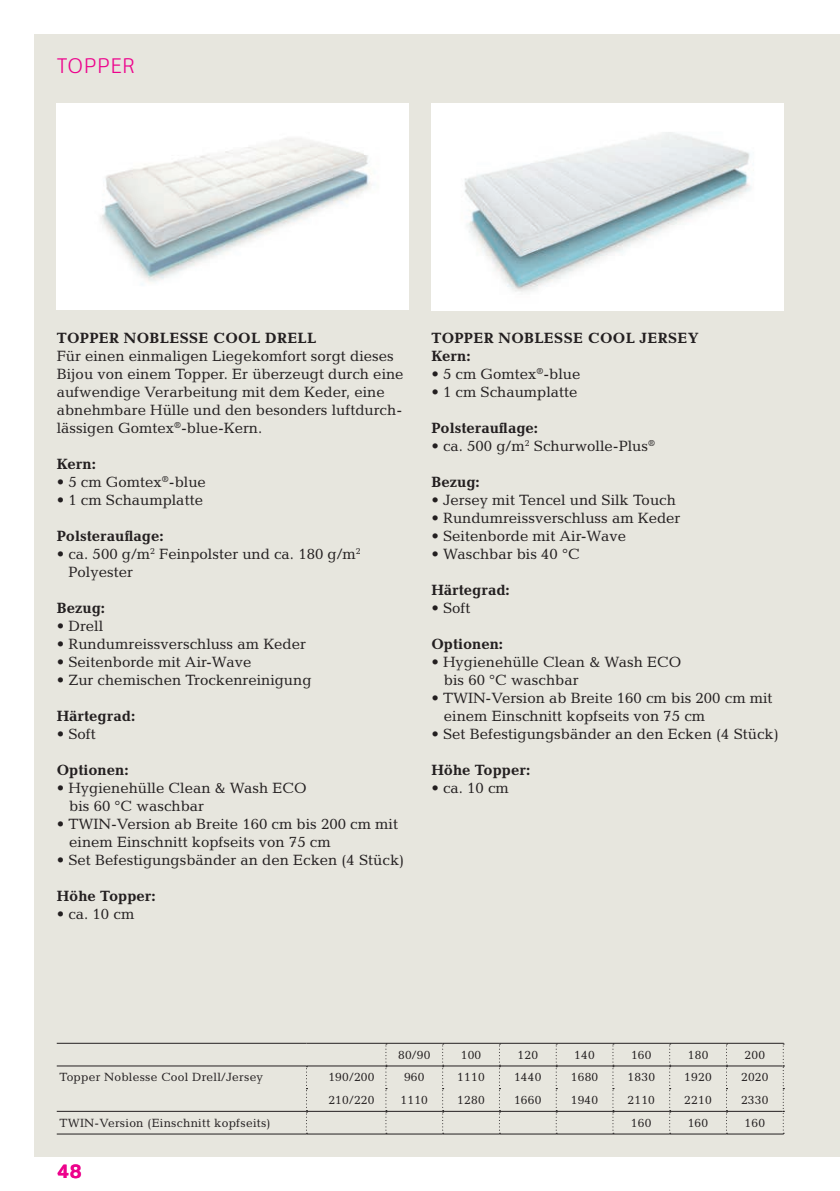
<style>
.page{position:relative;width:840px;height:1191px;background:#fff}
.page>*{position:absolute;margin:0;border:0;box-sizing:border-box;transform-origin:0 0}
.t1{font:300 22px "Clearview Text";letter-spacing:.015em;color:#ed028c}
.t2{font:700 20px "Clearview Text";color:#ed028c}
.t3{font:15px/18px "Candida Std";color:#231f20}
.t4{font:700 15px "Candida Std";color:#231f20}
.t5{font:700 15px/18px "Candida Std";letter-spacing:.02em;color:#231f20}
.t6{font:12px "Candida Std";letter-spacing:.02em;color:#231f20}
</style>
<div class="page">
<div style="left:34px;top:34px;width:805px;height:1123px;background:#e7e6de"></div>
<img style="left:57px;top:103px;width:351px;height:207px">
<img style="left:431px;top:104px;width:351px;height:206px">
<hr style="left:57px;top:1065px;width:249px;height:1px;background:#231f20">
<hr style="left:306px;top:1065px;width:80px;height:1px;background:#231f20">
<svg style="left:306px;top:1066px;width:1px;height:67px"></svg>
<svg style="left:385px;top:1044px;width:2px;height:89px"></svg>
<svg style="left:442px;top:1044px;width:1px;height:89px"></svg>
<svg style="left:498px;top:1044px;width:2px;height:89px"></svg>
<svg style="left:555px;top:1044px;width:2px;height:89px"></svg>
<svg style="left:612px;top:1044px;width:1px;height:87px"></svg>
<svg style="left:668px;top:1044px;width:2px;height:89px"></svg>
<svg style="left:725px;top:1044px;width:2px;height:89px"></svg>
<svg style="left:782px;top:1044px;width:1px;height:87px"></svg>
<hr style="left:386px;top:1065px;width:56px;height:1px;background:#231f20">
<hr style="left:442px;top:1065px;width:57px;height:1px;background:#231f20">
<hr style="left:499px;top:1065px;width:57px;height:1px;background:#231f20">
<hr style="left:556px;top:1065px;width:56px;height:1px;background:#231f20">
<hr style="left:612px;top:1065px;width:57px;height:1px;background:#231f20">
<hr style="left:669px;top:1065px;width:57px;height:1px;background:#231f20">
<hr style="left:726px;top:1065px;width:56px;height:1px;background:#231f20">
<hr style="left:57px;top:1043px;width:249px;height:1px;background:#231f20">
<hr style="left:306px;top:1043px;width:80px;height:1px;background:#231f20">
<hr style="left:386px;top:1043px;width:56px;height:1px;background:#231f20">
<hr style="left:442px;top:1043px;width:57px;height:1px;background:#231f20">
<hr style="left:499px;top:1043px;width:57px;height:1px;background:#231f20">
<hr style="left:556px;top:1043px;width:56px;height:1px;background:#231f20">
<hr style="left:612px;top:1043px;width:57px;height:1px;background:#231f20">
<hr style="left:669px;top:1043px;width:57px;height:1px;background:#231f20">
<hr style="left:726px;top:1043px;width:57px;height:1px;background:#231f20">
<hr style="left:57px;top:1111px;width:249px;height:1px;background:#231f20">
<hr style="left:306px;top:1111px;width:80px;height:1px;background:#231f20">
<hr style="left:386px;top:1111px;width:56px;height:1px;background:#231f20">
<hr style="left:442px;top:1111px;width:57px;height:1px;background:#231f20">
<hr style="left:499px;top:1111px;width:57px;height:1px;background:#231f20">
<hr style="left:556px;top:1111px;width:56px;height:1px;background:#231f20">
<hr style="left:612px;top:1111px;width:57px;height:1px;background:#231f20">
<hr style="left:669px;top:1111px;width:57px;height:1px;background:#231f20">
<hr style="left:726px;top:1111px;width:56px;height:1px;background:#231f20">
<hr style="left:57px;top:1133px;width:249px;height:1px;background:#231f20">
<hr style="left:306px;top:1133px;width:80px;height:1px;background:#231f20">
<hr style="left:386px;top:1133px;width:56px;height:1px;background:#231f20">
<hr style="left:442px;top:1133px;width:57px;height:1px;background:#231f20">
<hr style="left:499px;top:1133px;width:57px;height:1px;background:#231f20">
<hr style="left:556px;top:1133px;width:56px;height:1px;background:#231f20">
<hr style="left:612px;top:1133px;width:57px;height:1px;background:#231f20">
<hr style="left:669px;top:1133px;width:57px;height:1px;background:#231f20">
<hr style="left:726px;top:1133px;width:57px;height:1px;background:#231f20">
<h1 class="t1" style="left:57px;top:54px;width:80px">TOPPER</h1>
<p class="t5" style="left:57px;top:329px;width:261px">TOPPER NOBLESSE COOL DRELL</p>
<p class="t3" style="left:57px;top:347px;width:348px">Für einen einmaligen Liegekomfort sorgt dieses Bijou von einem Topper. Er überzeugt durch eine aufwendige Verarbeitung mit dem Keder, eine abnehmbare Hülle und den besonders luftdurch&shy;lässigen Gomtex<sup>®</sup>-blue-Kern.</p>
<p class="t4" style="left:57px;top:455px;width:41px">Kern:</p>
<p class="t3" style="left:57px;top:473px;width:150px">• 5 cm Gomtex<sup>®</sup>-blue</p>
<p class="t3" style="left:57px;top:491px;width:148px">• 1 cm Schaumplatte</p>
<p class="t4" style="left:57px;top:527px;width:108px">Polsterauflage:</p>
<p class="t3" style="left:68px;top:545px;width:294px;text-indent:-12px">• ca. 500 g/m<sup>2</sup> Feinpolster und ca. 180 g/m<sup>2<br></sup>Polyester</p>
<p class="t4" style="left:57px;top:599px;width:50px">Bezug:</p>
<p class="t3" style="left:57px;top:617px;width:48px">• Drell</p>
<p class="t3" style="left:57px;top:635px;width:250px">• Rundumreissverschluss am Keder</p>
<p class="t3" style="left:57px;top:653px;width:196px">• Seitenborde mit Air-Wave</p>
<p class="t3" style="left:57px;top:671px;width:256px">• Zur chemischen Trockenreinigung</p>
<p class="t4" style="left:57px;top:707px;width:80px">Härtegrad:</p>
<p class="t3" style="left:57px;top:725px;width:41px">• Soft</p>
<p class="t4" style="left:57px;top:761px;width:73px">Optionen:</p>
<p class="t3" style="left:69px;top:779px;width:239px;text-indent:-13px">• Hygienehülle Clean &amp; Wash ECO bis 60 °C waschbar</p>
<p class="t3" style="left:69px;top:815px;width:330px;text-indent:-13px">• TWIN-Version ab Breite 160 cm bis 200 cm mit einem Einschnitt kopfseits von 75 cm</p>
<p class="t3" style="left:57px;top:851px;width:349px">• Set Befestigungsbänder an den Ecken (4 Stück)</p>
<p class="t4" style="left:57px;top:887px;width:100px">Höhe Topper:</p>
<p class="t3" style="left:57px;top:905px;width:79px">• ca. 10 cm</p>
<p class="t5" style="left:431px;top:329px;width:269px">TOPPER NOBLESSE COOL JERSEY<br>Kern:</p>
<p class="t3" style="left:431px;top:365px;width:150px">• 5 cm Gomtex<sup>®</sup>-blue</p>
<p class="t3" style="left:431px;top:383px;width:148px">• 1 cm Schaumplatte</p>
<p class="t4" style="left:431px;top:419px;width:108px">Polsterauflage:</p>
<p class="t3" style="left:431px;top:437px;width:225px">• ca. 500 g/m<sup>2</sup> Schurwolle-Plus<sup>®</sup></p>
<p class="t4" style="left:431px;top:473px;width:50px">Bezug:</p>
<p class="t3" style="left:431px;top:491px;width:246px">• Jersey mit Tencel und Silk Touch</p>
<p class="t3" style="left:431px;top:509px;width:250px">• Rundumreissverschluss am Keder</p>
<p class="t3" style="left:431px;top:527px;width:196px">• Seitenborde mit Air-Wave</p>
<p class="t3" style="left:431px;top:545px;width:150px">• Waschbar bis 40 °C</p>
<p class="t4" style="left:431px;top:581px;width:80px">Härtegrad:</p>
<p class="t3" style="left:431px;top:599px;width:41px">• Soft</p>
<p class="t4" style="left:431px;top:635px;width:73px">Optionen:</p>
<p class="t3" style="left:443px;top:653px;width:239px;text-indent:-13px">• Hygienehülle Clean &amp; Wash ECO bis 60 °C waschbar</p>
<p class="t3" style="left:443px;top:689px;width:330px;text-indent:-13px">• TWIN-Version ab Breite 160 cm bis 200 cm mit einem Einschnitt kopfseits von 75 cm</p>
<p class="t3" style="left:431px;top:725px;width:349px">• Set Befestigungsbänder an den Ecken (4 Stück)</p>
<p class="t4" style="left:431px;top:761px;width:100px">Höhe Topper:</p>
<p class="t3" style="left:431px;top:779px;width:79px">• ca. 10 cm</p>
<p class="t6" style="left:398px;top:1047px;width:34px">80/90</p>
<p class="t6" style="left:460px;top:1047px;width:22px">100</p>
<p class="t6" style="left:517px;top:1047px;width:22px">120</p>
<p class="t6" style="left:574px;top:1047px;width:22px">140</p>
<p class="t6" style="left:630px;top:1047px;width:22px">160</p>
<p class="t6" style="left:687px;top:1047px;width:22px">180</p>
<p class="t6" style="left:744px;top:1047px;width:22px">200</p>
<p class="t6" style="left:60px;top:1070px;width:205px">Topper Noblesse Cool Drell/Jersey</p>
<p class="t6" style="left:328px;top:1070px;width:48px">190/200</p>
<p class="t6" style="left:404px;top:1070px;width:22px">960</p>
<p class="t6" style="left:457px;top:1070px;width:29px">1110</p>
<p class="t6" style="left:513px;top:1070px;width:29px">1440</p>
<p class="t6" style="left:570px;top:1070px;width:29px">1680</p>
<p class="t6" style="left:627px;top:1070px;width:29px">1830</p>
<p class="t6" style="left:684px;top:1070px;width:29px">1920</p>
<p class="t6" style="left:740px;top:1070px;width:29px">2020</p>
<p class="t6" style="left:328px;top:1093px;width:48px">210/220</p>
<p class="t6" style="left:400px;top:1093px;width:29px">1110</p>
<p class="t6" style="left:457px;top:1093px;width:29px">1280</p>
<p class="t6" style="left:513px;top:1093px;width:29px">1660</p>
<p class="t6" style="left:570px;top:1093px;width:29px">1940</p>
<p class="t6" style="left:627px;top:1093px;width:29px">2110</p>
<p class="t6" style="left:684px;top:1093px;width:29px">2210</p>
<p class="t6" style="left:740px;top:1093px;width:29px">2330</p>
<p class="t6" style="left:59px;top:1116px;width:212px">TWIN-Version (Einschnitt kopfseits)</p>
<p class="t6" style="left:630px;top:1116px;width:22px">160</p>
<p class="t6" style="left:687px;top:1116px;width:22px">160</p>
<p class="t6" style="left:744px;top:1116px;width:22px">160</p>
<h2 class="t2" style="left:57px;top:1159px;width:27px">48</h2>
</div>
